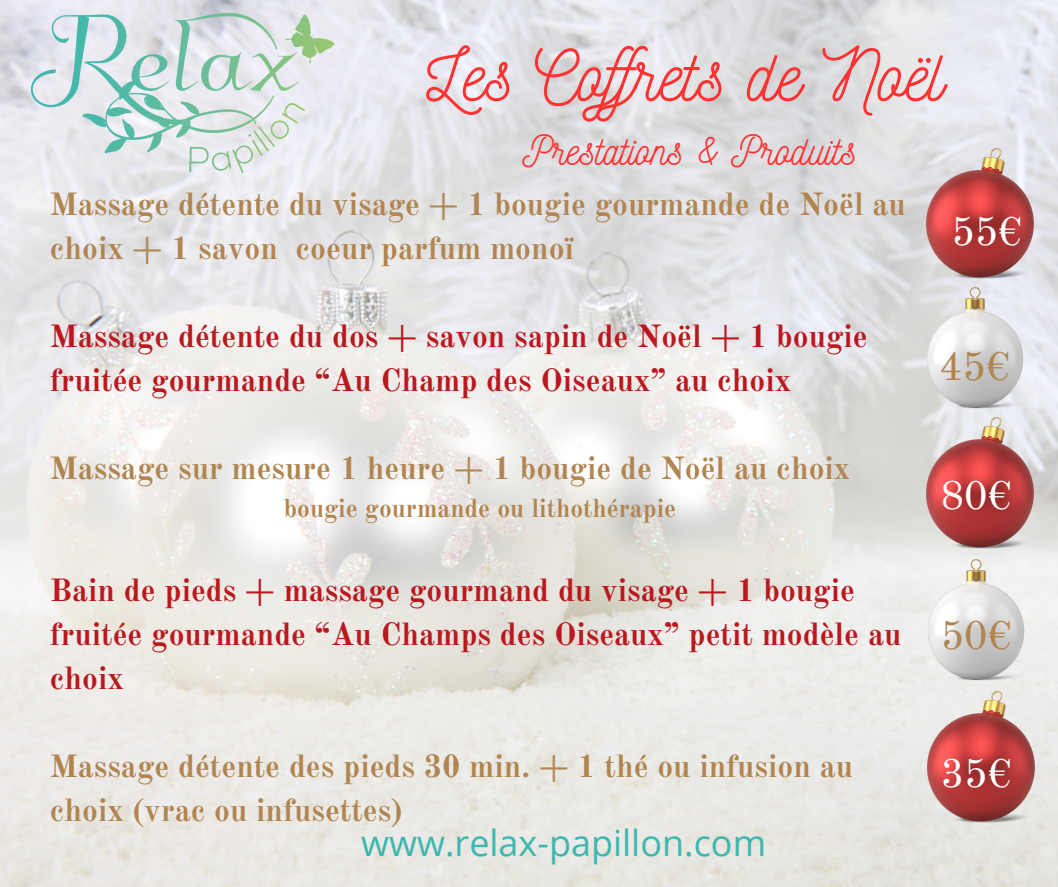
<style>
.page{position:relative;width:1058px;height:887px;background:#fff}
.page>*{position:absolute;margin:0;border:0;box-sizing:border-box;transform-origin:0 0}
.t1{font:72px "Nickainley";color:#ff3131}
.t2{font:40.5px "Nickainley";color:#ff3131}
.t3{font:40.5px "Old Standard";color:#fff}
.t4{font:40.5px "Old Standard";color:#b18551}
.t5{font:36px "Open Sans";color:#3eb7ae}
.t6{font:700 31.5px/43.8px "Old Standard";color:#b18551}
.t7{font:700 31.5px/43.8px "Old Standard";color:#ba181e}
.t8{font:700 25.5px "Old Standard";color:#b18551}
</style>
<div class="page">
<img style="left:0;top:0;width:1058px;height:886px">
<img style="left:18px;top:12px;width:328px;height:164px">
<img style="left:926px;top:148px;width:107px;height:130px">
<img style="left:926px;top:417px;width:107px;height:131px">
<img style="left:927px;top:691px;width:107px;height:131px">
<img style="left:927px;top:288px;width:106px;height:120px">
<img style="left:929px;top:559px;width:105px;height:121px">
<p class="t1" style="left:426px;top:29px;width:519px">Les Cofrets de Noël</p>
<p class="t2" style="left:522px;top:125px;width:336px">Prestations &amp; Produits</p>
<p class="t6" style="left:50px;top:183px;width:857px">Massage détente du visage + 1 bougie gourmande de Noël au choix + 1 savon coeur parfum monoï</p>
<p class="t7" style="left:50px;top:315px;width:819px">Massage détente du dos + savon sapin de Noël + 1 bougie fruitée gourmande “Au Champ des Oiseaux” au choix</p>
<p class="t6" style="left:50px;top:446px;width:802px">Massage sur mesure 1 heure + 1 bougie de Noël au choix</p>
<p class="t8" style="left:284px;top:492px;width:394px">bougie gourmande ou lithothérapie</p>
<p class="t7" style="left:50px;top:569px;width:853px">Bain de pieds + massage gourmand du visage + 1 bougie fruitée gourmande “Au Champs des Oiseaux” petit modèle au choix</p>
<p class="t6" style="left:50px;top:744px;width:804px">Massage détente des pieds 30 min. + 1 thé ou infusion au choix (vrac ou infusettes)</p>
<p class="t5" style="left:361px;top:817px;width:406px">www.relax-papillon.com</p>
<p class="t3" style="left:951px;top:206px;width:72px">55€</p>
<p class="t4" style="left:939px;top:341px;width:72px">45€</p>
<p class="t3" style="left:940px;top:470px;width:72px">80€</p>
<p class="t4" style="left:940px;top:610px;width:72px">50€</p>
<p class="t3" style="left:940px;top:748px;width:72px">35€</p>
</div>
